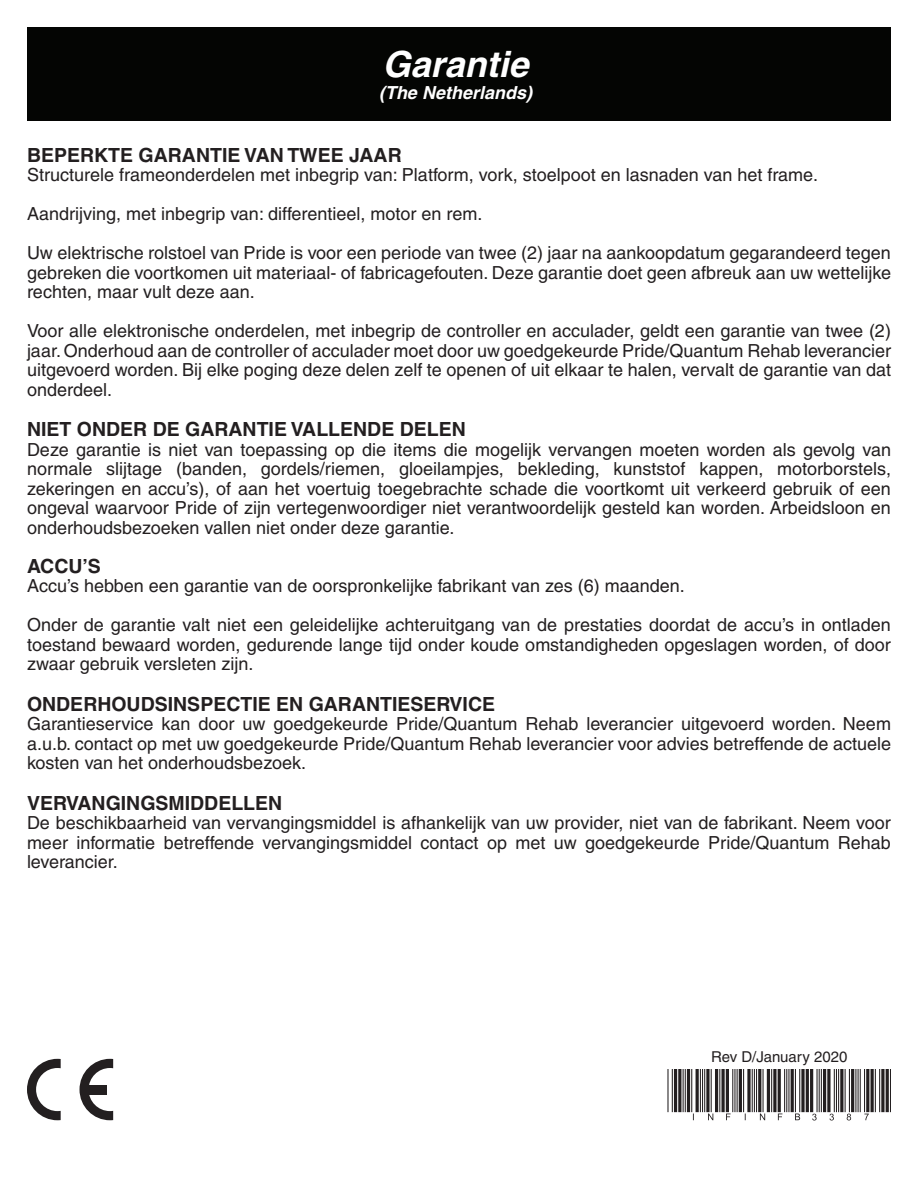
<style>
.page{position:relative;width:918px;height:1188px;background:#fff}
.page>*{position:absolute;margin:0;border:0;box-sizing:border-box;transform-origin:0 0}
.COVER_OM{font:italic 700 36px "Helvetica";color:#fff}
.HEADING{font:700 19.5px "Helvetica";color:#231f20}
.BODY{font:18px/19.5px "Helvetica";color:#231f20;text-align:justify}
.COVER_OM-2{font:italic 700 18px "Helvetica";color:#fff}
.WARNING{font:15px "Helvetica";color:#231f20}
</style>
<div class="page">
<div style="left:27px;top:27px;width:864px;height:93px;background:#040503"></div>
<hr style="left:683px;top:1069px;width:1px;height:43px;background:#231f20">
<hr style="left:678px;top:1069px;width:3px;height:43px;background:#231f20">
<hr style="left:674px;top:1069px;width:3px;height:43px;background:#231f20">
<hr style="left:672px;top:1069px;width:1px;height:43px;background:#231f20">
<hr style="left:667px;top:1069px;width:2px;height:43px;background:#231f20">
<hr style="left:700px;top:1069px;width:1px;height:43px;background:#231f20">
<hr style="left:696px;top:1069px;width:3px;height:43px;background:#231f20">
<hr style="left:691px;top:1069px;width:1px;height:43px;background:#231f20">
<hr style="left:687px;top:1069px;width:3px;height:43px;background:#231f20">
<hr style="left:685px;top:1069px;width:1px;height:43px;background:#231f20">
<svg style="left:702px;top:1069px;width:33px;height:51px"></svg>
<hr style="left:752px;top:1069px;width:1px;height:43px;background:#231f20">
<svg style="left:747px;top:1069px;width:4px;height:43px"></svg>
<hr style="left:743px;top:1069px;width:1px;height:43px;background:#231f20">
<hr style="left:739px;top:1069px;width:3px;height:43px;background:#231f20">
<hr style="left:737px;top:1069px;width:1px;height:43px;background:#231f20">
<svg style="left:754px;top:1069px;width:120px;height:51px"></svg>
<hr style="left:890px;top:1069px;width:1px;height:43px;background:#231f20">
<hr style="left:886px;top:1069px;width:3px;height:43px;background:#231f20">
<svg style="left:881px;top:1069px;width:4px;height:43px"></svg>
<hr style="left:879px;top:1069px;width:1px;height:43px;background:#231f20">
<hr style="left:875px;top:1069px;width:1px;height:43px;background:#231f20">
<svg style="left:27px;top:1059px;width:34px;height:61px"></svg>
<svg style="left:80px;top:1059px;width:33px;height:61px"></svg>
<div style="left:87px;top:1085px;width:20px;height:9px;background:#231f20"></div>
<p class="COVER_OM" style="left:382px;top:43px;width:148px">Garantie</p>
<p class="COVER_OM-2" style="left:379px;top:81px;width:155px">(The Netherlands)</p>
<p class="HEADING" style="left:27px;top:143px;width:376px">BEPERKTE GARANTIE VAN TWEE JAAR</p>
<p class="BODY" style="left:27px;top:165px;width:793px">Structurele frameonderdelen met inbegrip van: Platform, vork, stoelpoot en lasnaden van het frame.</p>
<p class="BODY" style="left:27px;top:204px;width:457px">Aandrijving, met inbegrip van: differentieel, motor en rem.</p>
<p class="BODY" style="left:27px;top:243px;width:866px">Uw elektrische rolstoel van Pride is voor een periode van twee (2) jaar na aankoopdatum gegarandeerd tegen gebreken die voortkomen uit materiaal- of fabricagefouten. Deze garantie doet geen afbreuk aan uw wettelijke rechten, maar vult deze aan.</p>
<p class="BODY" style="left:27px;top:321px;width:866px">Voor alle elektronische onderdelen, met inbegrip de controller en acculader, geldt een garantie van twee (2) jaar. Onderhoud aan de controller of acculader moet door uw goedgekeurde Pride/Quantum Rehab leverancier uitgevoerd worden. Bij elke poging deze delen zelf te openen of uit elkaar te halen, vervalt de garantie van dat onderdeel.</p>
<p class="HEADING" style="left:27px;top:418px;width:440px">NIET ONDER DE GARANTIE VALLENDE DELEN</p>
<p class="BODY" style="left:27px;top:440px;width:866px">Deze garantie is niet van toepassing op die items die mogelijk vervangen moeten worden als gevolg van normale slijtage (banden, gordels/riemen, gloeilampjes, bekleding, kunststof kappen, motorborstels, zekeringen en accu’s), of aan het voertuig toegebrachte schade die voortkomt uit verkeerd gebruik of een ongeval waarvoor Pride of zijn vertegenwoordiger niet verantwoordelijk gesteld kan worden. Arbeidsloon en onderhoudsbezoeken vallen niet onder deze garantie.</p>
<p class="HEADING" style="left:27px;top:554px;width:75px">ACCU’S</p>
<p class="BODY" style="left:27px;top:576px;width:659px">Accu’s hebben een garantie van de oorspronkelijke fabrikant van zes (6) maanden.</p>
<p class="BODY" style="left:27px;top:615px;width:865px">Onder de garantie valt niet een geleidelijke achteruitgang van de prestaties doordat de accu’s in ontladen toestand bewaard worden, gedurende lange tijd onder koude omstandigheden opgeslagen worden, of door zwaar gebruik versleten zijn.</p>
<p class="HEADING" style="left:27px;top:692px;width:470px">ONDERHOUDSINSPECTIE EN GARANTIESERVICE</p>
<p class="BODY" style="left:27px;top:714px;width:866px">Garantieservice kan door uw goedgekeurde Pride/Quantum Rehab leverancier uitgevoerd worden. Neem a.u.b. contact op met uw goedgekeurde Pride/Quantum Rehab leverancier voor advies betreffende de actuele kosten van het onderhoudsbezoek.</p>
<p class="HEADING" style="left:27px;top:791px;width:257px">VERVANGINGSMIDDELLEN</p>
<p class="BODY" style="left:27px;top:813px;width:865px">De beschikbaarheid van vervangingsmiddel is afhankelijk van uw provider, niet van de fabrikant. Neem voor meer informatie betreffende vervangingsmiddel contact op met uw goedgekeurde Pride/Quantum Rehab leverancier.</p>
<p class="WARNING" style="left:711px;top:1048px;width:138px">Rev D/January 2020</p>
</div>
